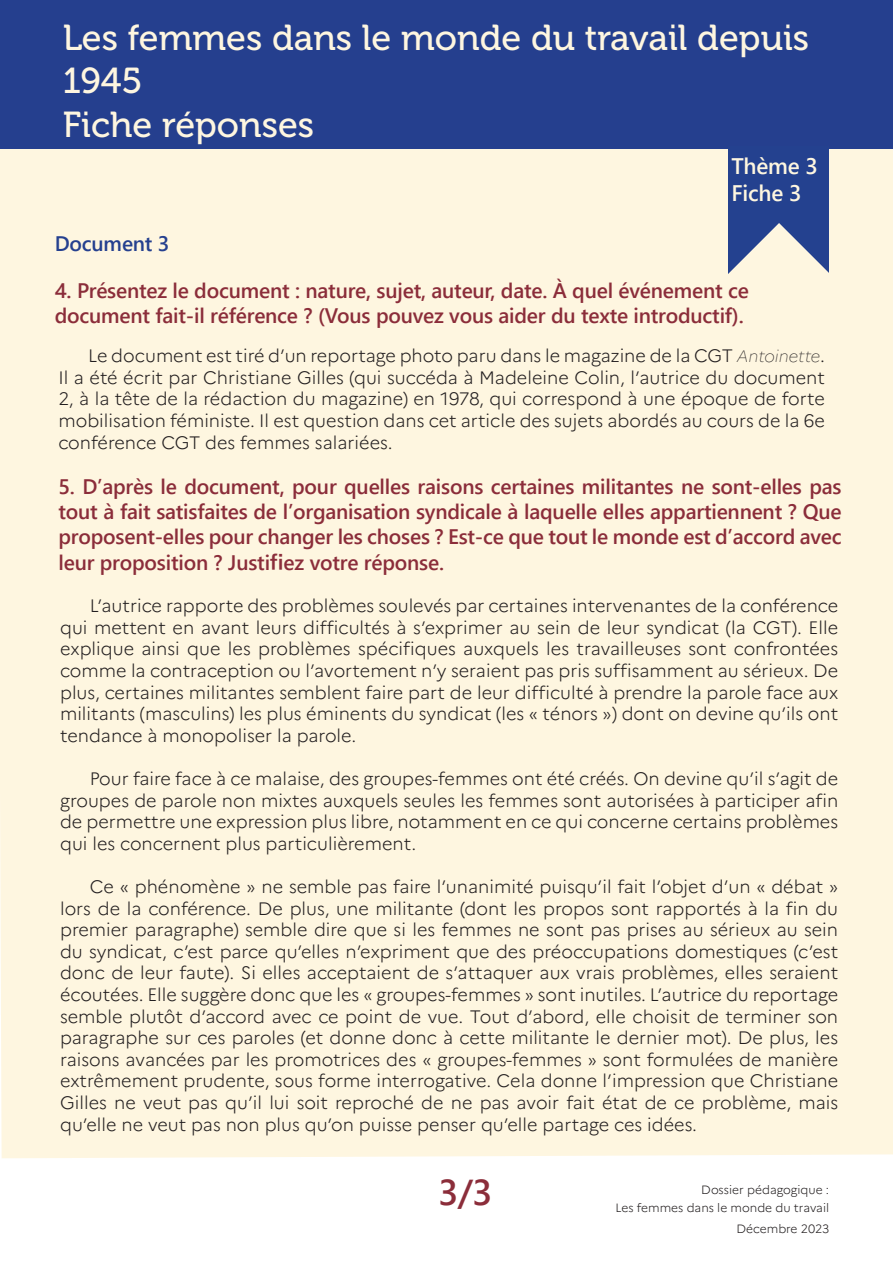
<style>
.page{position:relative;width:893px;height:1263px;background:#fff}
.page>*{position:absolute;margin:0;border:0;box-sizing:border-box;transform-origin:0 0}
.t1{font:36px/43.2px "Museo 500";color:#fef6e0}
.t2{font:700 36px "Yu Gothic UI";color:#8b2d3a}
.t3{font:700 22.5px/27px "Yu Gothic UI";letter-spacing:-.01em;color:#fef6e0}
.t4{font:700 21px/25.2px "Yu Gothic UI";letter-spacing:-.01em;color:#8b2d3a}
.t5{font:700 21px "Yu Gothic UI";letter-spacing:-.01em;color:#25408f}
.t6{font:300 18px/21.6px "Marianne";color:#231f20;text-align:justify}
.t7{font:300 12px/18px "Marianne";color:#231f20;text-align:right}
.s1{font-weight:100;font-style:italic;font-size:16.5px}
</style>
<div class="page">
<div style="left:0;top:149px;width:893px;height:1009px;background:#fef6e0"></div>
<div style="left:0;top:0;width:893px;height:149px;background:#253f8e"></div>
<div style="left:729px;top:146px;width:100px;height:128px;background:#24418f"></div>
<svg style="left:710px;top:223px;width:136px;height:136px;background:#e0ddd5"></svg>
<h1 class="t1" style="left:63px;top:17px;width:748px">Les femmes dans le monde du travail depuis<br>1945<br>Fiche réponses</h1>
<p class="t5" style="left:55px;top:232px;width:116px">Document 3</p>
<p class="t3" style="left:731px;top:153px;width:88px">Thème 3<br>Fiche 3</p>
<p class="t4" style="left:55px;top:278px;width:696px">4. Présentez le document : nature, sujet, auteur, date. À quel événement ce document fait-il référence ? (Vous pouvez vous aider du texte introductif).</p>
<p class="t6" style="left:58px;top:344px;width:768px;text-indent:30px">Le document est tiré d’un reportage photo paru dans le magazine de la CGT <span class="s1">Antoinette</span>.<br>Il a été écrit par Christiane Gilles (qui succéda à Madeleine Colin, l’autrice du document 2, à la tête de la rédaction du magazine) en 1978, qui correspond à une époque de forte mobilisation féministe. Il est question dans cet article des sujets abordés au cours de la 6e conférence CGT des femmes salariées.</p>
<p class="t4" style="left:58px;top:474px;width:785px;text-align:justify">5. D’après le document, pour quelles raisons certaines militantes ne sont-elles pas tout à fait satisfaites de l’organisation syndicale à laquelle elles appartiennent ? Que proposent-elles pour changer les choses ? Est-ce que tout le monde est d’accord avec leur proposition ? Justifiez votre réponse.</p>
<p class="t6" style="left:60px;top:594px;width:780px;text-indent:30px">L’autrice rapporte des problèmes soulevés par certaines intervenantes de la conférence qui mettent en avant leurs difficultés à s’exprimer au sein de leur syndicat (la CGT). Elle explique ainsi que les problèmes spécifiques auxquels les travailleuses sont confrontées comme la contraception ou l’avortement n’y seraient pas pris suffisamment au sérieux. De plus, certaines militantes semblent faire part de leur difficulté à prendre la parole face aux militants (masculins) les plus éminents du syndicat (les « ténors ») dont on devine qu’ils ont tendance à monopoliser la parole.</p>
<p class="t6" style="left:60px;top:766px;width:780px;text-indent:30px">Pour faire face à ce malaise, des groupes-femmes ont été créés. On devine qu’il s’agit de groupes de parole non mixtes auxquels seules les femmes sont autorisées à participer afin de permettre une expression plus libre, notamment en ce qui concerne certains problèmes qui les concernent plus particulièrement.</p>
<p class="t6" style="left:60px;top:874px;width:780px;text-indent:30px">Ce « phénomène » ne semble pas faire l’unanimité puisqu’il fait l’objet d’un « débat » lors de la conférence. De plus, une militante (dont les propos sont rapportés à la fin du premier paragraphe) semble dire que si les femmes ne sont pas prises au sérieux au sein du syndicat, c’est parce qu’elles n’expriment que des préoccupations domestiques (c’est donc de leur faute). Si elles acceptaient de s’attaquer aux vrais problèmes, elles seraient écoutées. Elle suggère donc que les « groupes-femmes » sont inutiles. L’autrice du reportage semble plutôt d’accord avec ce point de vue. Tout d’abord, elle choisit de terminer son paragraphe sur ces paroles (et donne donc à cette militante le dernier mot). De plus, les raisons avancées par les promotrices des « groupes-femmes » sont formulées de manière extrêmement prudente, sous forme interrogative. Cela donne l’impression que Christiane Gilles ne veut pas qu’il lui soit reproché de ne pas avoir fait état de ce problème, mais qu’elle ne veut pas non plus qu’on puisse penser qu’elle partage ces idées.</p>
<h1 class="t2" style="left:438px;top:1171px;width:56px">3/3</h1>
<p class="t7" style="left:615px;top:1179px;width:215px">Dossier pédagogique :<br>Les femmes dans le monde du travail</p>
<p class="t7" style="left:736px;top:1219px;width:94px">Décembre 2023</p>
</div>
